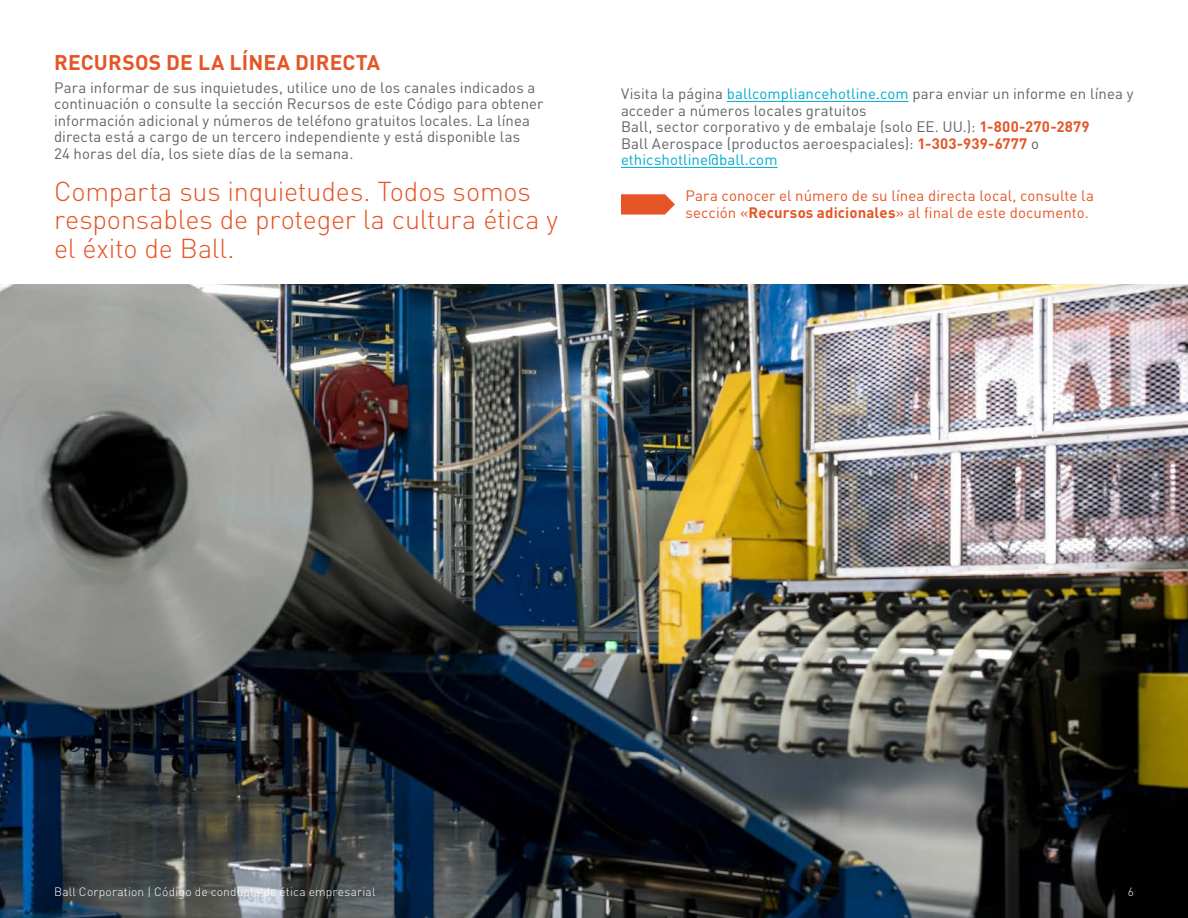
<style>
.page{position:relative;width:1188px;height:918px;background:#fff}
.page>*{position:absolute;margin:0;border:0;box-sizing:border-box;transform-origin:0 0}
.Pull_Quotes{font:300 27px/28.5px "DIN Pro";letter-spacing:-.005em;color:#e55526}
.Header_2{font:700 21px "DIN Pro";letter-spacing:.01em;color:#e55526}
.Body_Copy{font:15px/16.5px "DIN Pro";letter-spacing:.005em;color:#5f6369}
.Body_Copy-2{font:15px/16.5px "DIN Pro";letter-spacing:.005em;color:#e55526}
.t1{font:300 12px "DIN Pro";letter-spacing:.015em;color:#fff}
.s1{color:#00abcd}
.s2{font-weight:700;color:#e55526}
.s3{font-weight:700}
</style>
<div class="page">
<img style="left:0;top:285px;width:1188px;height:633px">
<svg style="left:621px;top:194px;width:54px;height:21px"></svg>
<hr style="left:727px;top:101px;width:182px;height:1px;background:#00abcd">
<hr style="left:621px;top:167px;width:157px;height:1px;background:#00abcd">
<p class="Header_2" style="left:54px;top:48px;width:328px">RECURSOS DE LA LÍNEA DIRECTA</p>
<p class="Body_Copy" style="left:54px;top:78px;width:491px">Para informar de sus inquietudes, utilice uno de los canales indicados a continuación o consulte la sección Recursos de este Código para obtener información adicional y números de teléfono gratuitos locales. La línea directa está a cargo de un tercero independiente y está disponible las<br>24 horas del día, los siete días de la semana.</p>
<p class="Pull_Quotes" style="left:54px;top:176px;width:506px">Comparta sus inquietudes. Todos somos responsables de proteger la cultura ética y el éxito de Ball.</p>
<p class="Body_Copy" style="left:621px;top:85px;width:514px">Visita la página <span class="s1">ballcompliancehotline.com</span> para enviar un informe en línea y acceder a números locales gratuitos</p>
<p class="Body_Copy" style="left:621px;top:118px;width:470px">Ball, sector corporativo y de embalaje (solo EE. UU.): <span class="s2">1-800-270-2879</span></p>
<p class="Body_Copy" style="left:621px;top:135px;width:420px">Ball Aerospace (productos aeroespaciales): <span class="s2">1-303-939-6777</span> o <span class="s1">ethicshotline@ball.com</span></p>
<p class="Body_Copy-2" style="left:686px;top:187px;width:410px">Para conocer el número de su línea directa local, consulte la sección «<span class="s3">Recursos adicionales</span>» al final de este documento.</p>
<p class="t1" style="left:54px;top:883px;width:323px">Ball Corporation | Código de conducta de ética empresarial</p>
<p class="t1" style="left:1128px;top:883px;width:8px">6</p>
</div>
